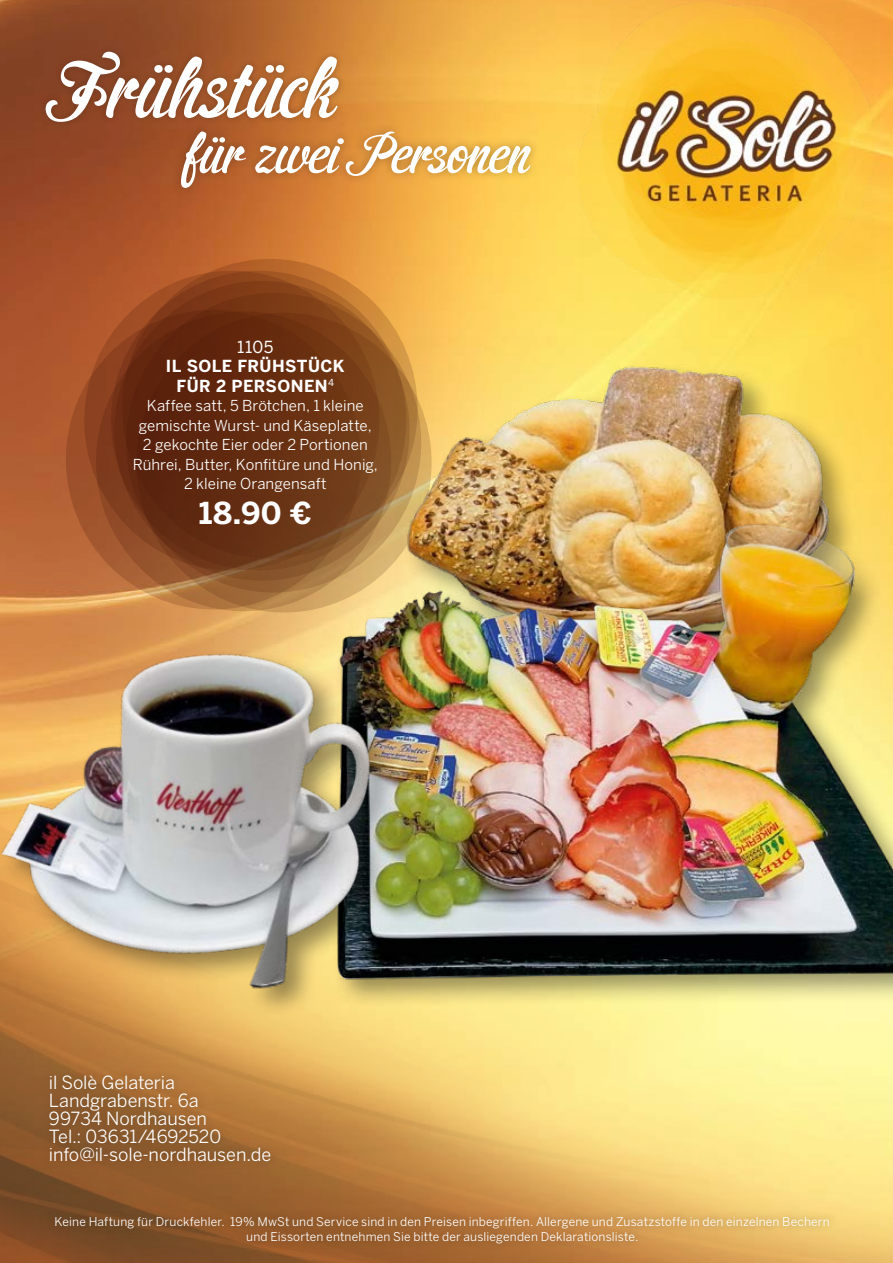
<style>
.page{position:relative;width:893px;height:1263px;background:#fff}
.page>*{position:absolute;margin:0;border:0;box-sizing:border-box;transform-origin:0 0}
.t1{font:88.2px "Cider Script";letter-spacing:.015em;color:#fff}
.t2{font:60px "Cider Script";letter-spacing:.015em;color:#fff}
.t3{font:700 30px "Benton Sans";color:#fff}
.t4{font:18px/18px "Benton Sans";letter-spacing:-.005em;color:#fff}
.t5{font:700 16.5px/19.5px "Benton Sans";letter-spacing:.025em;color:#fff;text-align:center}
.t6{font:16.5px "Benton Sans";color:#fff}
.t7{font:15px/19.5px "Benton Sans";letter-spacing:.005em;color:#fff;text-align:center}
.t8{font:12px/15px "Benton Sans";letter-spacing:.015em;color:#fff;text-align:center}
</style>
<div class="page">
<img style="left:0;top:0;width:893px;height:323px">
<img style="left:0;top:323px;width:893px;height:940px">
<img style="left:578px;top:3px;width:297px;height:296px">
<div style="left:46px;top:1208px;width:792px;height:45px;background:#472916;opacity:.4"></div>
<div style="left:40px;top:1066px;width:239px;height:104px;background:#472916;opacity:.4"></div>
<svg style="left:66px;top:310px;width:295px;height:299px;background:#8c4724"></svg>
<svg style="left:122px;top:259px;width:296px;height:300px;background:#713615"></svg>
<div style="left:38px;top:44px;width:308px;height:85px;background:#472916;opacity:.4"></div>
<div style="left:172px;top:123px;width:368px;height:74px;background:#472916;opacity:.4"></div>
<img style="left:396px;top:336px;width:464px;height:159px">
<img style="left:183px;top:495px;width:710px;height:507px">
<img style="left:0;top:602px;width:436px;height:441px">
<h1 class="t1" style="left:52px;top:43px;width:284px">Frühstück</h1>
<h2 class="t2" style="left:184px;top:122px;width:346px">für zwei Personen</h2>
<h3 class="t6" style="left:237px;top:337px;width:38px">1105</h3>
<h3 class="t5" style="left:166px;top:356px;width:180px">IL SOLE FRÜHSTÜCK<br>FÜR 2 PERSONEN<sup>4</sup></h3>
<p class="t7" style="left:133px;top:396px;width:247px">Kaffee satt, 5 Brötchen, 1 kleine gemischte Wurst- und Käseplatte,<br>2 gekochte Eier oder 2 Portionen<br>Rührei, Butter, Konfitüre und Honig,<br>2 kleine Orangensaft</p>
<h3 class="t3" style="left:199px;top:495px;width:114px">18.90 €</h3>
<h3 class="t4" style="left:49px;top:1073px;width:224px">il Solè Gelateria<br>Landgrabenstr. 6a<br>99734 Nordhausen<br>Tel.: 03631/4692520 info@il-sole-nordhausen.de</h3>
<p class="t8" style="left:55px;top:1214px;width:777px">Keine Haftung für Druckfehler. 19% MwSt und Service sind in den Preisen inbegriffen. Allergene und Zusatzstoffe in den einzelnen Bechern und Eissorten entnehmen Sie bitte der ausliegenden Deklarationsliste.</p>
</div>
